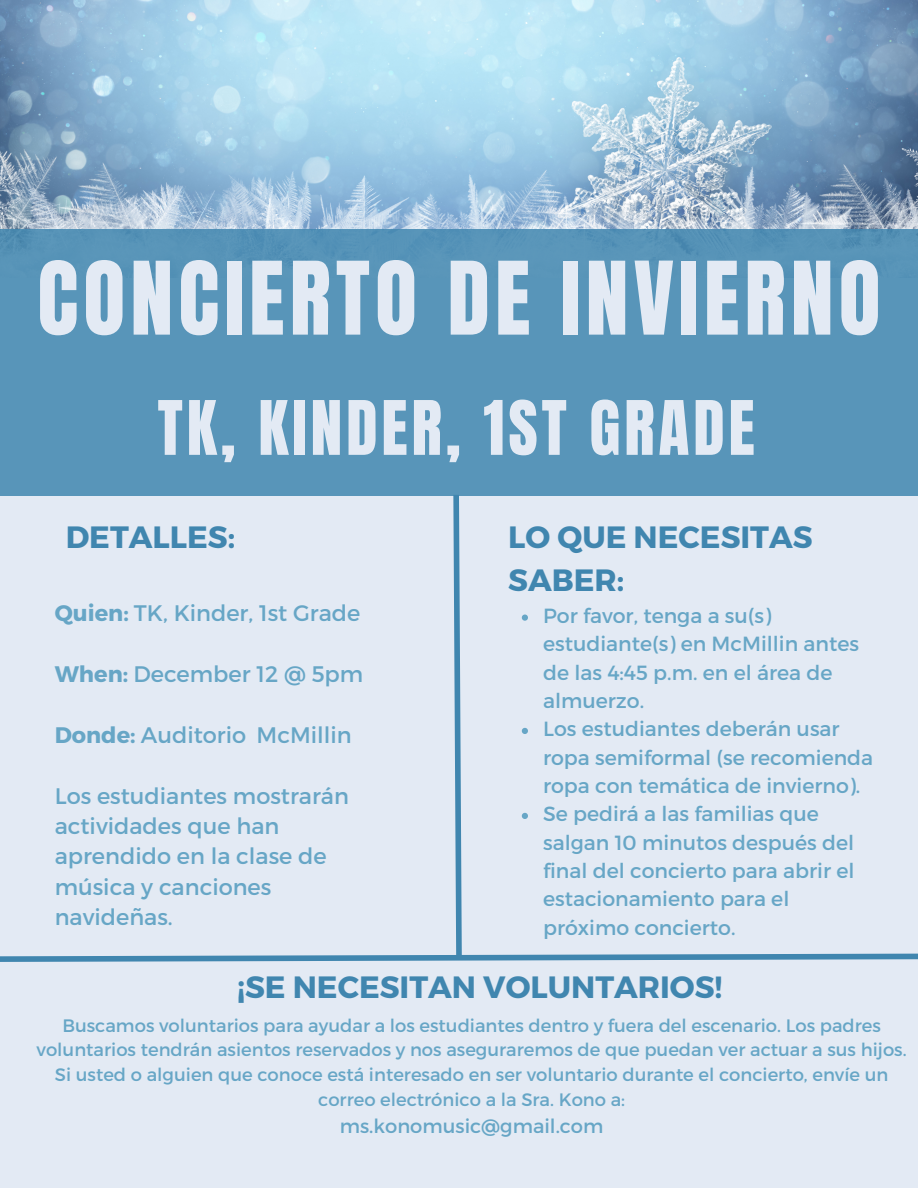
<style>
.page{position:relative;width:918px;height:1188px;background:#e3eaf4}
.page>*{position:absolute;margin:0;border:0;box-sizing:border-box;transform-origin:0 0}
.t1{font:86.1px "Anton";letter-spacing:.06em;color:#e3eaf4}
.t2{font:63.75px "Anton";letter-spacing:.06em;color:#e3eaf4}
.t3{font:700 30.75px/42.8px "Montserrat";color:#4086af}
.t4{font:22.5px/30.3px "Montserrat";color:#67a6c6}
.t5{font:20.55px/28.3px "Montserrat";color:#67a6c6}
.t6{font:19.5px "Montserrat";color:#67a6c6}
.t7{font:18px/24.8px "Montserrat";color:#67a6c6;text-align:center}
.s1{font-weight:700}
</style>
<div class="page">
<img style="left:0;top:0;width:918px;height:230px">
<div style="left:0;top:230px;width:918px;height:266px;background:#5895b9"></div>
<svg style="left:0;top:495px;width:918px;height:467px"></svg>
<p class="t1" style="left:37px;top:237px;width:845px">CONCIERTO DE INVIERNO</p>
<p class="t2" style="left:158px;top:382px;width:599px">TK, KINDER, 1ST GRADE</p>
<p class="t3" style="left:508px;top:515px;width:306px">LO QUE NECESITAS<br>SABER:</p>
<p class="t5" style="left:543px;top:601px;width:318px">Por favor, tenga a su(s) estudiante(s) en McMillin antes de las 4:45 p.m. en el área de almuerzo.</p>
<p class="t5" style="left:543px;top:714px;width:332px">Los estudiantes deberán usar ropa semiformal (se recomienda ropa con temática de invierno).</p>
<p class="t5" style="left:543px;top:799px;width:313px">Se pedirá a las familias que salgan 10 minutos después del final del concierto para abrir el estacionamiento para el próximo concierto.</p>
<p class="t3" style="left:237px;top:964px;width:487px">¡SE NECESITAN VOLUNTARIOS!</p>
<p class="t7" style="left:37px;top:1012px;width:872px">Buscamos voluntarios para ayudar a los estudiantes dentro y fuera del escenario. Los padres voluntarios tendrán asientos reservados y nos aseguraremos de que puedan ver actuar a sus hijos.</p>
<p class="t7" style="left:55px;top:1062px;width:835px">Si usted o alguien que conoce está interesado en ser voluntario durante el concierto, envíe un correo electrónico a la Sra. Kono a:</p>
<p class="t6" style="left:340px;top:1113px;width:265px">ms.konomusic@gmail.com</p>
<p class="t3" style="left:66px;top:515px;width:171px">DETALLES:</p>
<p class="t4" style="left:55px;top:597px;width:307px"><span class="s1">Quien:</span> TK, Kinder, 1st Grade</p>
<p class="t4" style="left:55px;top:658px;width:310px"><span class="s1">When:</span> December 12 @ 5pm</p>
<p class="t4" style="left:55px;top:719px;width:298px"><span class="s1">Donde:</span> Auditorio McMillin</p>
<p class="t4" style="left:55px;top:779px;width:296px">Los estudiantes mostrarán actividades que han aprendido en la clase de música y canciones navideñas.</p>
</div>
